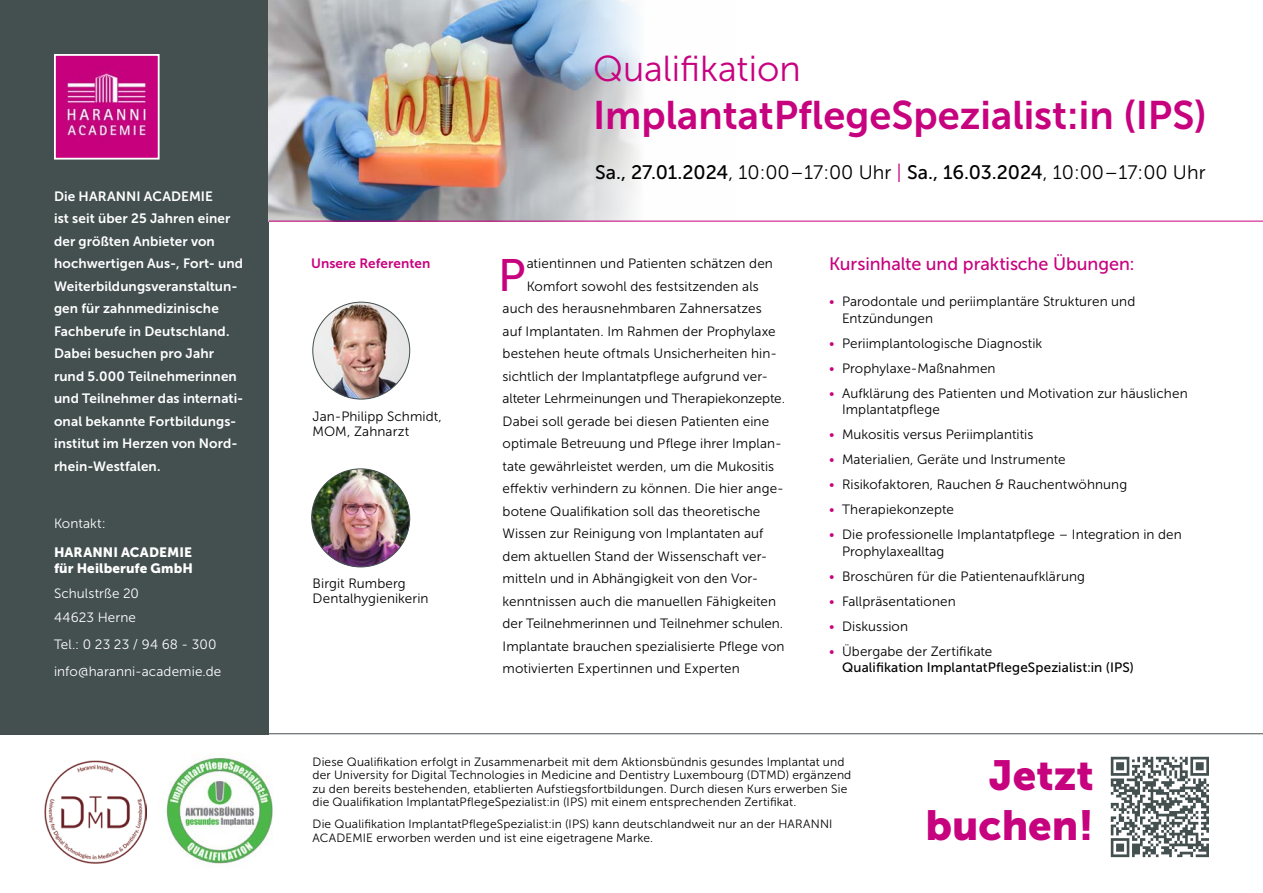
<style>
.page{position:relative;width:1263px;height:893px;background:#fff}
.page>*{position:absolute;margin:0;border:0;box-sizing:border-box;transform-origin:0 0}
.t1{font:45.3px "Museo Sans 500";color:#c7027f}
.t2{font:41.85px/50.2px "Museo Sans 900";color:#c7027f;text-align:right}
.t3{font:39.75px "Museo Sans 700";color:#c7027f}
.t4{font:36px "Museo Sans 300";color:#c7027f}
.t5{font:19.5px "Museo Sans 300";color:#000}
.t6{font:18px "Museo Sans 500";letter-spacing:-.005em;color:#c7027f}
.t7{font:13.5px/16.5px "Museo Sans 300";letter-spacing:.005em;color:#000}
.t8{font:13.5px/22.5px "Museo Sans 700";letter-spacing:.01em;color:#fff}
.t9{font:13.5px/24.8px "Museo Sans 300";letter-spacing:.01em;color:#fff}
.t10{font:13.5px "Museo Sans 500";letter-spacing:.01em;color:#000}
.t11{font:13.5px/16.2px "Museo Sans 900";letter-spacing:.005em;color:#fff}
.t12{font:13.5px "Museo Sans 700";letter-spacing:.005em;color:#c7027f}
.t13{font:12px/13.5px "Museo Sans 300";letter-spacing:.015em;color:#000}
.s1{font-family:"Museo Sans 500"}
.s2{color:#c7027f}
</style>
<div class="page">
<div style="left:0;top:0;width:269px;height:734px;background:#444f50"></div>
<img style="left:57px;top:57px;width:100px;height:100px">
<div style="left:54px;top:54px;width:106px;height:106px;border:2px solid #fff"></div>
<svg style="left:1111px;top:757px;width:98px;height:100px"></svg>
<img style="left:312px;top:469px;width:98px;height:98px;border-radius:49px">
<img style="left:269px;top:0;width:467px;height:221px">
<img style="left:166px;top:753px;width:107px;height:111px">
<img style="left:44px;top:761px;width:103px;height:102px">
<hr style="left:269px;top:221px;width:994px;height:1px;background:#c7027f">
<hr style="left:0;top:733px;width:1263px;height:1px;background:#444f50">
<img style="left:313px;top:302px;width:97px;height:97px;border-radius:48px">
<p class="t8" style="left:54px;top:185px;width:191px">Die HARANNI ACADEMIE<br>ist seit über 25 Jahren einer der größten Anbieter von hochwertigen Aus-, Fort- und<br>Weiterbildungsveranstaltun&shy;gen für zahnmedizinische<br>Fachberufe in Deutschland.<br>Dabei besuchen pro Jahr rund 5.000 Teilnehmerinnen und Teilnehmer das internati&shy;onal bekannte Fortbildungs&shy;institut im Herzen von Nord&shy;rhein-Westfalen.</p>
<p class="t9" style="left:54px;top:511px;width:53px">Kontakt:</p>
<p class="t11" style="left:54px;top:544px;width:141px">HARANNI ACADEMIE für Heilberufe GmbH</p>
<p class="t9" style="left:54px;top:581px;width:87px">Schulstrße 20<br>44623 Herne</p>
<p class="t9" style="left:54px;top:631px;width:169px;line-height:26.8px">Tel.: 0 23 23 / 94 68 - 300 info@haranni-academie.de</p>
<h3 class="t4" style="left:593px;top:49px;width:209px">Qualifikation</h3>
<h3 class="t3" style="left:593px;top:93px;width:615px">ImplantatPflegeSpezialist:in (IPS)</h3>
<p class="t12" style="left:311px;top:256px;width:121px">Unsere Referenten</p>
<p class="t7" style="left:313px;top:409px;width:131px;line-height:15px">Jan-Philipp Schmidt,<br>MOM, Zahnarzt</p>
<p class="t7" style="left:313px;top:576px;width:118px;line-height:15px">Birgit Rumberg<br>Dentalhygienikerin</p>
<h3 class="t5" style="left:595px;top:161px;width:612px"><span class="s1">Sa., 27.01.2024</span>, 10:00 – 17:00 Uhr <span class="s2">|</span> <span class="s1">Sa., 16.03.2024</span>, 10:00 – 17:00 Uhr</h3>
<h1 class="t1" style="left:498px;top:250px;width:29px">P</h1>
<p class="t7" style="left:527px;top:256px;width:248px">atientinnen und Patienten schätzen den</p>
<p class="t7" style="left:527px;top:278px;width:234px">Komfort sowohl des festsitzenden als</p>
<p class="t7" style="left:503px;top:301px;width:261px">auch des herausnehmbaren Zahnersatzes</p>
<p class="t7" style="left:503px;top:323px;width:275px">auf Implantaten. Im Rahmen der Prophylaxe</p>
<p class="t7" style="left:503px;top:346px;width:276px">bestehen heute oftmals Unsicherheiten hin-</p>
<p class="t7" style="left:503px;top:368px;width:264px">sichtlich der Implantatpflege aufgrund ver-</p>
<p class="t7" style="left:503px;top:391px;width:284px">alteter Lehrmeinungen und Therapiekonzepte.</p>
<p class="t7" style="left:503px;top:413px;width:268px">Dabei soll gerade bei diesen Patienten eine</p>
<p class="t7" style="left:503px;top:436px;width:281px">optimale Betreuung und Pflege ihrer Implan-</p>
<p class="t7" style="left:503px;top:458px;width:273px">tate gewährleistet werden, um die Mukositis</p>
<p class="t7" style="left:503px;top:481px;width:283px">effektiv verhindern zu können. Die hier ange-</p>
<p class="t7" style="left:503px;top:503px;width:259px">botene Qualifikation soll das theoretische</p>
<p class="t7" style="left:503px;top:526px;width:262px">Wissen zur Reinigung von Implantaten auf</p>
<p class="t7" style="left:503px;top:548px;width:266px">dem aktuellen Stand der Wissenschaft ver-</p>
<p class="t7" style="left:503px;top:571px;width:257px">mitteln und in Abhängigkeit von den Vor-</p>
<p class="t7" style="left:503px;top:593px;width:275px">kenntnissen auch die manuellen Fähigkeiten</p>
<p class="t7" style="left:503px;top:616px;width:282px">der Teilnehmerinnen und Teilnehmer schulen.</p>
<p class="t7" style="left:503px;top:638px;width:283px">Implantate brauchen spezialisierte Pflege von</p>
<p class="t7" style="left:503px;top:661px;width:239px">motivierten Expertinnen und Experten</p>
<h3 class="t6" style="left:829px;top:254px;width:307px">Kursinhalte und praktische Übungen:</h3>
<p class="t7" style="left:842px;top:293px;width:295px;text-indent:-13px"><span class="s2">•</span> Parodontale und periimplantäre Strukturen und<br>Entzündungen</p>
<p class="t7" style="left:829px;top:335px;width:215px"><span class="s2">•</span> Periimplantologische Diagnostik</p>
<p class="t7" style="left:829px;top:360px;width:168px"><span class="s2">•</span> Prophylaxe-Maßnahmen</p>
<p class="t7" style="left:842px;top:385px;width:347px;text-indent:-13px"><span class="s2">•</span> Aufklärung des Patienten und Motivation zur häuslichen<br>Implantatpflege</p>
<p class="t7" style="left:829px;top:426px;width:206px"><span class="s2">•</span> Mukositis versus Periimplantitis</p>
<p class="t7" style="left:829px;top:451px;width:238px"><span class="s2">•</span> Materialien, Geräte und Instrumente</p>
<p class="t7" style="left:829px;top:476px;width:299px"><span class="s2">•</span> Risikofaktoren, Rauchen &amp; Rauchentwöhnung</p>
<p class="t7" style="left:829px;top:501px;width:126px"><span class="s2">•</span> Therapiekonzepte</p>
<p class="t7" style="left:842px;top:526px;width:341px;text-indent:-13px"><span class="s2">•</span> Die professionelle Implantatpflege – Integration in den<br>Prophylaxealltag</p>
<p class="t7" style="left:829px;top:568px;width:257px"><span class="s2">•</span> Broschüren für die Patientenaufklärung</p>
<p class="t7" style="left:829px;top:593px;width:128px"><span class="s2">•</span> Fallpräsentationen</p>
<p class="t7" style="left:829px;top:618px;width:80px"><span class="s2">•</span> Diskussion</p>
<p class="t7" style="left:829px;top:643px;width:165px"><span class="s2">•</span> Übergabe der Zertifikate</p>
<p class="t10" style="left:842px;top:660px;width:293px">Qualifikation ImplantatPflegeSpezialist:in (IPS)</p>
<p class="t13" style="left:313px;top:755px;width:540px">Diese Qualifikation erfolgt in Zusammenarbeit mit dem Aktionsbündnis gesundes Implantat und der University for Digital Technologies in Medicine and Dentistry Luxembourg (DTMD) ergänzend zu den bereits bestehenden, etablierten Aufstiegsfortbildungen. Durch diesen Kurs erwerben Sie die Qualifikation ImplantatPflegeSpezialist:in (IPS) mit einem entsprechenden Zertifikat.</p>
<p class="t13" style="left:313px;top:817px;width:521px">Die Qualifikation ImplantatPflegeSpezialist:in (IPS) kann deutschlandweit nur an der HARANNI<br>ACADEMIE erworben werden und ist eine eigetragene Marke.</p>
<h2 class="t2" style="left:925px;top:750px;width:170px">Jetzt buchen!</h2>
</div>
